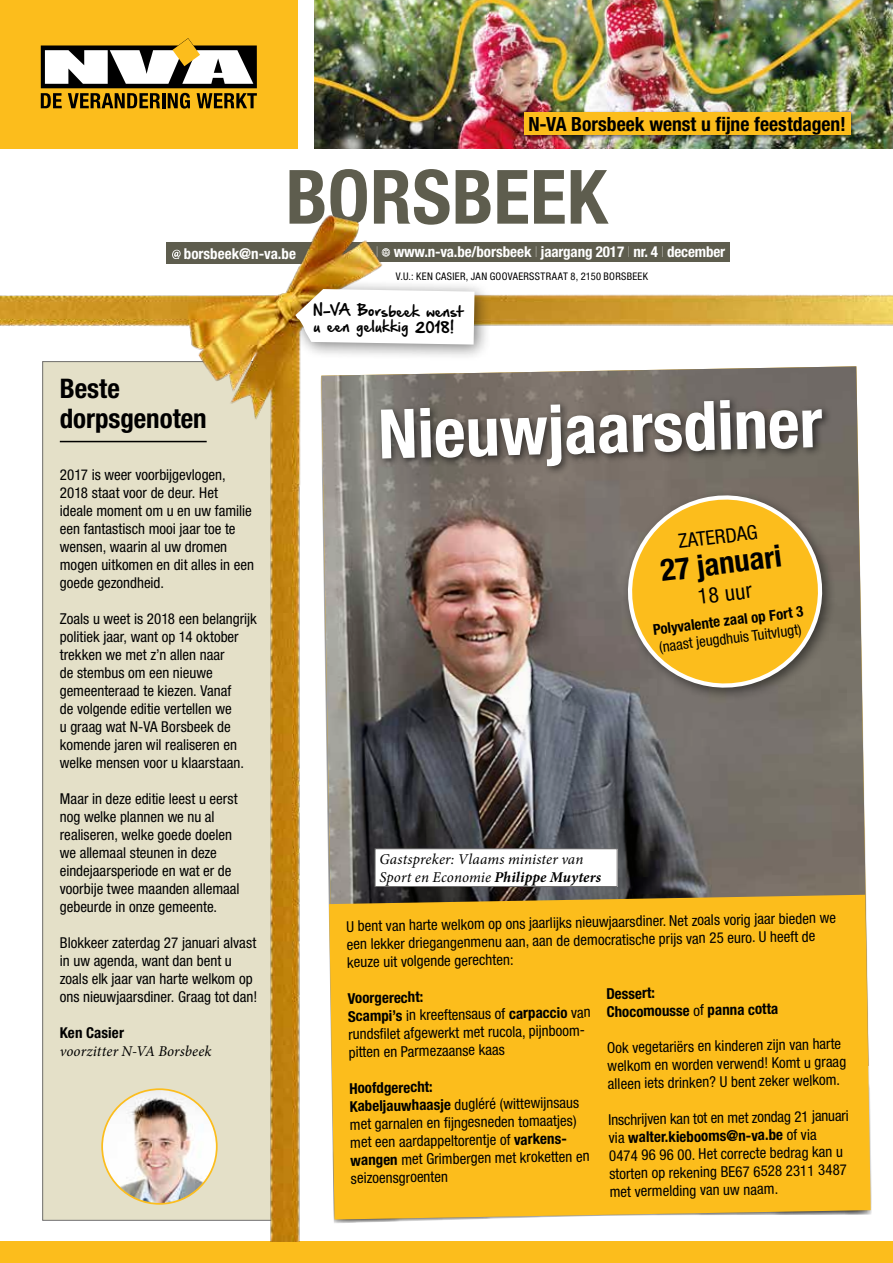
<style>
.page{position:relative;width:893px;height:1263px;background:#fff}
.page>*{position:absolute;margin:0;border:0;box-sizing:border-box;transform-origin:0 0}
.t1{font:700 condensed 75px "Helvetica Neue LT Std";letter-spacing:.01em;color:#5e5d4e}
.t2{font:700 condensed 68.4px "Helvetica Neue LT Std";color:#fff}
.t3{font:700 condensed 30.6px "Helvetica Neue LT Std";color:#000}
.t4{font:700 condensed 27px/30px "Helvetica Neue LT Std";color:#000}
.t5{font:condensed 21.6px "Helvetica Neue LT Std";color:#000}
.t6{font:condensed 19.8px "Helvetica Neue LT Std";color:#000}
.t7{font:700 condensed 19.65px "Helvetica Neue LT Std";color:#000}
.t8{font:condensed 15px/18px "Helvetica Neue LT Std";color:#000}
.t9{font:italic 15px/18px "Minion Pro";letter-spacing:.005em;color:#000}
.t10{font:700 condensed 15px "Helvetica Neue LT Std";letter-spacing:-.01em;color:#fff}
.t11{font:700 condensed 15px/18px "Helvetica Neue LT Std";letter-spacing:.005em;color:#000}
.t12{font:condensed 14.85px "Helvetica Neue LT Std";color:#000}
.t13{font:700 condensed 14.85px "Helvetica Neue LT Std";color:#000}
.t14{font:13.05px/15.8px "Hand Of Sean Demo";color:#000}
.t15{font:condensed 10.5px "Helvetica Neue LT Std";letter-spacing:.03em;color:#000}
.s1{font-weight:200}
.s2{font-weight:700}
.s3{font-weight:400}
</style>
<div class="page">
<div style="left:0;top:0;width:298px;height:149px;background:#fcbd1c"></div>
<svg style="left:41px;top:38px;width:216px;height:71px"></svg>
<div style="left:0;top:1242px;width:893px;height:21px;background:#fcbd1c"></div>
<img style="left:0;top:215px;width:893px;height:1027px">
<div style="left:286px;top:278px;width:205px;height:83px;background:#000;opacity:.5"></div>
<svg style="left:295px;top:289px;width:179px;height:931px"></svg>
<img style="left:315px;top:0;width:578px;height:148px">
<svg style="left:315px;top:254px;width:9px;height:7px"></svg>
<div style="left:521px;top:110px;width:334px;height:30px;background:#000;opacity:.6"></div>
<div style="left:524px;top:112px;width:326px;height:23px;background:#fcbd1c"></div>
<h3 class="t7" style="left:528px;top:112px;width:319px">N-VA Borsbeek wenst u fijne feestdagen!</h3>
<h1 class="t1" style="left:286px;top:152px;width:323px">BORSBEEK</h1>
<p class="t10" style="left:184px;top:244px;width:113px">borsbeek@n-va.be</p>
<p class="t10" style="left:376px;top:242px;width:351px"><span class="s1">I</span> www.n-va.be/borsbeek <span class="s1">I</span> jaargang 2017 <span class="s1">I</span> nr. 4 <span class="s1">I</span> december</p>
<p class="t15" style="left:396px;top:270px;width:254px">V.U.: KEN CASIER, JAN GOOVAERSSTRAAT 8, 2150 BORSBEEK</p>
<h3 class="t4" style="left:60px;top:373px;width:148px">Beste dorpsgenoten</h3>
<p class="t8" style="left:60px;top:466px;width:196px">2017 is weer voorbijgevlogen,<br>2018 staat voor de deur. Het ideale moment om u en uw familie een fantastisch mooi jaar toe te wensen, waarin al uw dromen mogen uitkomen en dit alles in een goede gezondheid.</p>
<p class="t8" style="left:60px;top:610px;width:198px">Zoals u weet is 2018 een belangrijk politiek jaar, want op 14 oktober trekken we met z’n allen naar<br>de stembus om een nieuwe gemeenteraad te kiezen. Vanaf<br>de volgende editie vertellen we<br>u graag wat N-VA Borsbeek de komende jaren wil realiseren en welke mensen voor u klaarstaan.</p>
<p class="t8" style="left:60px;top:790px;width:181px">Maar in deze editie leest u eerst nog welke plannen we nu al realiseren, welke goede doelen we allemaal steunen in deze eindejaarsperiode en wat er de voorbije twee maanden allemaal gebeurde in onze gemeente.</p>
<p class="t8" style="left:60px;top:934px;width:199px">Blokkeer zaterdag 27 januari alvast in uw agenda, want dan bent u zoals elk jaar van harte welkom op ons nieuwjaarsdiner. Graag tot dan!</p>
<p class="t11" style="left:60px;top:1023px;width:66px">Ken Casier</p>
<p class="t9" style="left:60px;top:1042px;width:153px">voorzitter N-VA Borsbeek</p>
<p class="t14" style="left:313px;top:304px;width:151px">N-VA Borsbeek wenst u een gelukkig 2018!</p>
<h2 class="t2" style="left:378px;top:391px;width:446px;rotate:-1deg">Nieuwjaarsdiner</h2>
<h3 class="t6" style="left:677px;top:530px;width:81px;rotate:-7deg">ZATERDAG</h3>
<h3 class="t3" style="left:659px;top:552px;width:123px;rotate:-7deg">27 januari</h3>
<h3 class="t5" style="left:696px;top:584px;width:56px;rotate:-7deg">18 uur</h3>
<p class="t13" style="left:652px;top:621px;width:153px;rotate:-7deg">Polyvalente zaal op Fort 3</p>
<p class="t12" style="left:658px;top:638px;width:145px;rotate:-7deg">(naast jeugdhuis Tuitvlugt)</p>
<p class="t9" style="left:379px;top:850px;width:223px">Gastspreker: Vlaams minister van<br>Sport en Economie <span class="s2">Philippe Muyters</span></p>
<p class="t8" style="left:346px;top:917px;width:491px;rotate:-1deg">U bent van harte welkom op ons jaarlijks nieuwjaarsdiner. Net zoals vorig jaar bieden we een lekker driegangenmenu aan, aan de democratische prijs van 25 euro. U heeft de keuze uit volgende gerechten:</p>
<p class="t8" style="left:348px;top:989px;width:244px;rotate:-1deg"><span class="s2">Voorgerecht:<br>Scampi’s</span> in kreeftensaus of <span class="s2">carpaccio</span> van rundsfi let afgewerkt met rucola, pijnboom&shy;pitten en Parmezaanse kaas</p>
<p class="t8" style="left:349px;top:1079px;width:241px;rotate:-1deg"><span class="s2">Hoofdgerecht:<br>Kabeljauwhaasje</span> dugléré (wittewijnsaus met garnalen en fi jngesneden tomaatjes) met een aardappeltorentje of <span class="s2">varkens&shy;wangen</span> met Grimbergen met kroketten en seizoensgroenten</p>
<p class="t11" style="left:606px;top:984px;width:173px;rotate:-1deg">Dessert:<br>Chocomousse <span class="s3">of</span> panna cotta</p>
<p class="t8" style="left:607px;top:1038px;width:240px;rotate:-1deg">Ook vegetariërs en kinderen zijn van harte welkom en worden verwend! Komt u graag alleen iets drinken? U bent zeker welkom.</p>
<p class="t8" style="left:608px;top:1110px;width:242px;rotate:-1deg">Inschrijven kan tot en met zondag 21 januari via <span class="s2">walter.kiebooms@n-va.be</span> of via 0474 96 96 00. Het correcte bedrag kan u storten op rekening BE67 6528 2311 3487 met vermelding van uw naam.</p>
</div>
